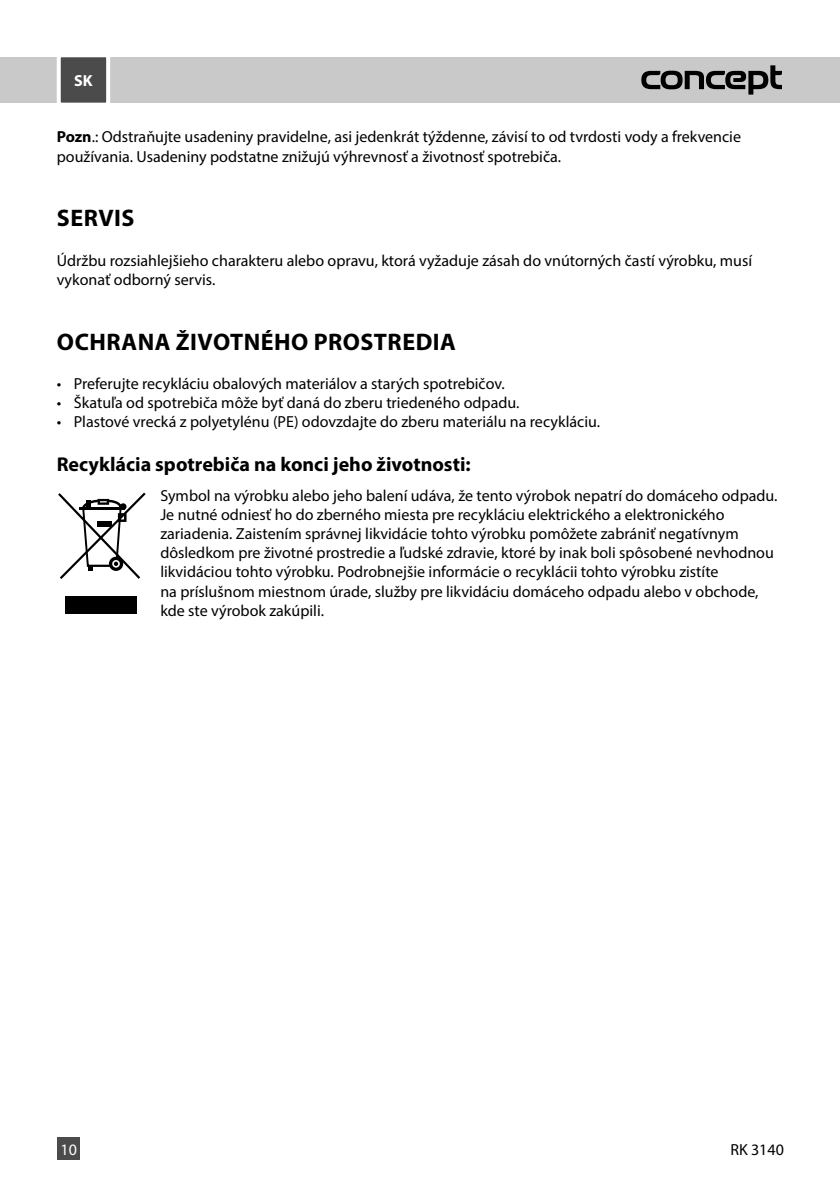
<style>
.page{position:relative;width:840px;height:1191px;background:#fff}
.page>*{position:absolute;margin:0;border:0;box-sizing:border-box;transform-origin:0 0}
.t1{font:700 24px "Myriad Pro";letter-spacing:.02em;color:#000}
.t2{font:700 20px "Myriad Pro";color:#000}
.t3{font:16px/19.2px "Myriad Pro";color:#000}
.t4{font:700 16px "Myriad Pro";color:#fff}
.t5{font:16px "Myriad Pro";color:#fff}
.s1{font-weight:700}
</style>
<div class="page">
<div style="left:0;top:57px;width:839px;height:46px;background:#c9c9c9"></div>
<svg style="left:641px;top:65px;width:140px;height:30px"></svg>
<svg style="left:56px;top:57px;width:54px;height:46px;background:#686868"></svg>
<div style="left:57px;top:1137px;width:23px;height:23px;background:#4b4b4b"></div>
<div style="left:66px;top:596px;width:71px;height:17px;background:#000"></div>
<svg style="left:58px;top:492px;width:88px;height:87px"></svg>
<div style="left:98px;top:499px;width:11px;height:6px;border:2px solid #000"></div>
<p class="t4" style="left:74px;top:70px;width:20px">SK</p>
<p class="t3" style="left:57px;top:127px;width:685px"><span class="s1">Pozn</span>.: Odstraňujte usadeniny pravidelne, asi jedenkrát týždenne, závisí to od tvrdosti vody a frekvencie používania. Usadeniny podstatne znižujú výhrevnosť a životnosť spotrebiča.</p>
<h1 class="t1" style="left:57px;top:203px;width:79px">SERVIS</h1>
<p class="t3" style="left:57px;top:250px;width:696px">Údržbu rozsiahlejšieho charakteru alebo opravu, ktorá vyžaduje zásah do vnútorných častí výrobku, musí vykonať odborný servis.</p>
<h1 class="t1" style="left:57px;top:326px;width:400px">OCHRANA ŽIVOTNÉHO PROSTREDIA</h1>
<p class="t3" style="left:57px;top:374px;width:449px">• Preferujte recykláciu obalových materiálov a starých spotrebičov.</p>
<p class="t3" style="left:57px;top:393px;width:464px">• Škatuľa od spotrebiča môže byť daná do zberu triedeného odpadu.</p>
<p class="t3" style="left:57px;top:412px;width:544px">• Plastové vrecká z polyetylénu (PE) odovzdajte do zberu materiálu na recykláciu.</p>
<p class="t2" style="left:57px;top:451px;width:415px">Recyklácia spotrebiča na konci jeho životnosti:</p>
<p class="t3" style="left:160px;top:485px;width:618px">Symbol na výrobku alebo jeho balení udáva, že tento výrobok nepatrí do domáceho odpadu.<br>Je nutné odniesť ho do zberného miesta pre recykláciu elektrického a elektronického zariadenia. Zaistením správnej likvidácie tohto výrobku pomôžete zabrániť negatívnym dôsledkom pre životné prostredie a ľudské zdravie, ktoré by inak boli spôsobené nevhodnou likvidáciou tohto výrobku. Podrobnejšie informácie o recyklácii tohto výrobku zistíte<br>na príslušnom miestnom úrade, služby pre likvidáciu domáceho odpadu alebo v obchode, kde ste výrobok zakúpili.</p>
<p class="t5" style="left:61px;top:1139px;width:18px">10</p>
<p class="t3" style="left:730px;top:1139px;width:55px">RK 3140</p>
</div>
